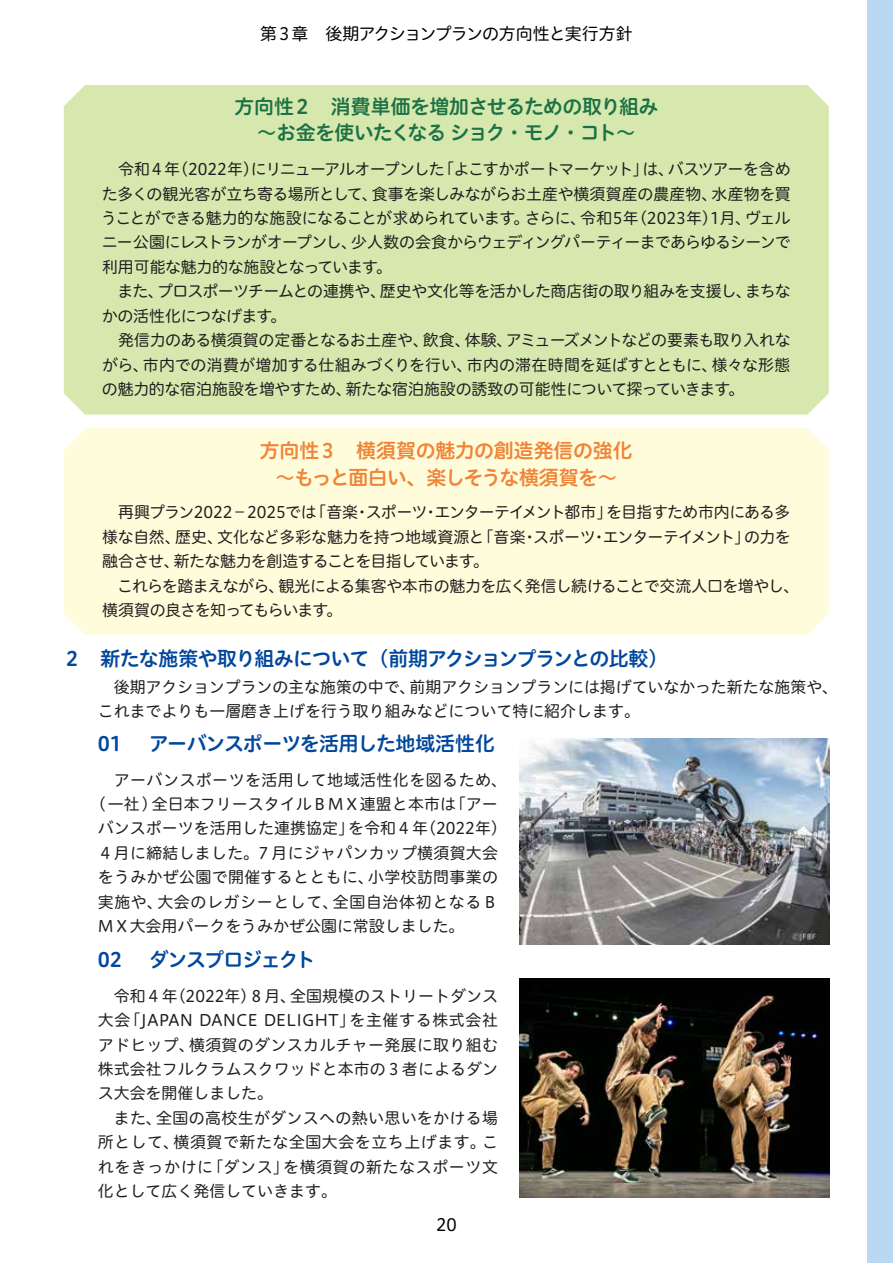
<style>
.page{position:relative;width:893px;height:1263px;background:#fff}
.page>*{position:absolute;margin:0;border:0;box-sizing:border-box;transform-origin:0 0}
.t1{font:19.95px/26.5px "Hiragino UD Sans R Std W6";letter-spacing:-.035em;color:#1c7245;text-align:center}
.t2{font:19.95px/26.5px "Hiragino UD Sans R Std W6";letter-spacing:-.015em;color:#f08437;text-align:center}
.t3{font:19.95px "Hiragino UD Sans R Std W6";letter-spacing:-.055em;color:#00479d}
.t4{font:19.95px "Hiragino UD Sans R Std W6";letter-spacing:-.03em;color:#00479d}
.t5{font:19.95px "Hiragino UD Sans R Std W6";letter-spacing:-.075em;color:#00479d}
.t6{font:16.95px "Hiragino UD Sans R Std W4";letter-spacing:-.055em;color:#000}
.t7{font:15.9px/24.5px "Hiragino UD Sans R Std W4";color:#1f1e1d;text-align:justify}
.t8{font:15.9px/24.5px "Hiragino UD Sans R Std W4";letter-spacing:-.045em;color:#1f1e1d}
.t9{font:15.9px/24.5px "Hiragino UD Sans R Std W4";letter-spacing:-.03em;color:#1f1e1d}
</style>
<div class="page">
<div style="left:867px;top:0;width:26px;height:1263px;background:#bbd8f2"></div>
<div style="left:64px;top:85px;width:765px;height:330px;background:#d7e8af"></div>
<div style="left:64px;top:428px;width:765px;height:207px;background:#fffcdb"></div>
<img style="left:519px;top:738px;width:310px;height:206px">
<img style="left:519px;top:978px;width:310px;height:220px">
<p class="t6" style="left:260px;top:21px;width:374px">第３章　後期アクションプランの方向性と実行方針</p>
<p class="t1" style="left:234px;top:92px;width:426px">方向性２　消費単価を増加させるための取り組み～お金を使いたくなるショク・モノ・コト～</p>
<p class="t7" style="left:101px;top:156px;width:691px;text-indent:17px">令和４年（2022年）にリニューアルオープンした「よこすかポートマーケット」は、バスツアーを含めた多くの観光客が立ち寄る場所として、食事を楽しみながらお土産や横須賀産の農産物、水産物を買うことができる魅力的な施設になることが求められています。さらに、令和5年（2023年）1月、ヴェルニー公園にレストランがオープンし、少人数の会食からウェディングパーティーまであらゆるシーンで利用可能な魅力的な施設となっています。</p>
<p class="t9" style="left:102px;top:278px;width:690px;text-indent:16px">また、プロスポーツチームとの連携や、歴史や文化等を活かした商店街の取り組みを支援し、まちなかの活性化につなげます。</p>
<p class="t7" style="left:102px;top:327px;width:690px;text-indent:16px">発信力のある横須賀の定番となるお土産や、飲食、体験、アミューズメントなどの要素も取り入れながら、市内での消費が増加する仕組みづくりを行い、市内の滞在時間を延ばすとともに、様々な形態の魅力的な宿泊施設を増やすため、新たな宿泊施設の誘致の可能性について探っていきます。</p>
<p class="t2" style="left:260px;top:436px;width:375px">方向性３　横須賀の魅力の創造発信の強化～もっと面白い、楽しそうな横須賀を～</p>
<p class="t7" style="left:102px;top:499px;width:690px;text-indent:16px">再興プラン2022－2025では「音楽・スポーツ・エンターテイメント都市」を目指すため市内にある多様な自然、歴史、文化など多彩な魅力を持つ地域資源と「音楽・スポーツ・エンターテイメント」の力を融合させ、新たな魅力を創造することを目指しています。</p>
<p class="t8" style="left:102px;top:572px;width:699px;text-indent:15px">これらを踏まえながら、観光による集客や本市の魅力を広く発信し続けることで交流人口を増やし、横須賀の良さを知ってもらいます。</p>
<p class="t3" style="left:62px;top:643px;width:608px">２　新たな施策や取り組みについて（前期アクションプランとの比較）</p>
<p class="t7" style="left:98px;top:673px;width:742px;text-indent:16px">後期アクションプランの主な施策の中で、前期アクションプランには掲げていなかった新たな施策や、これまでよりも一層磨き上げを行う取り組みなどについて特に紹介します。</p>
<p class="t3" style="left:98px;top:728px;width:26px">01</p>
<p class="t4" style="left:149px;top:728px;width:348px">アーバンスポーツを活用した地域活性化</p>
<p class="t7" style="left:98px;top:766px;width:411px;text-align:left;text-indent:16px">アーバンスポーツを活用して地域活性化を図るため、(一社)全日本フリースタイルＢＭＸ連盟と本市は「アーバンスポーツを活用した連携協定」を令和４年（2022年）<br>４月に締結しました。７月にジャパンカップ横須賀大会をうみかぜ公園で開催するとともに、小学校訪問事業の実施や、大会のレガシーとして、全国自治体初となるＢ<br>ＭＸ大会用パークをうみかぜ公園に常設しました。</p>
<p class="t3" style="left:98px;top:944px;width:26px">02</p>
<p class="t5" style="left:149px;top:944px;width:168px">ダンスプロジェクト</p>
<p class="t7" style="left:98px;top:982px;width:402px;text-indent:16px">令和４年（2022年）８月、全国規模のストリートダンス大会「JAPAN DANCE DELIGHT」を主催する株式会社アドヒップ、横須賀のダンスカルチャー発展に取り組む株式会社フルクラムスクワッドと本市の３者によるダンス大会を開催しました。</p>
<p class="t7" style="left:98px;top:1105px;width:402px;text-indent:16px">また、全国の高校生がダンスへの熱い思いをかける場所として、横須賀で新たな全国大会を立ち上げます。これをきっかけに「ダンス」を横須賀の新たなスポーツ文化として広く発信していきます。</p>
<p class="t6" style="left:436px;top:1212px;width:22px">20</p>
</div>
